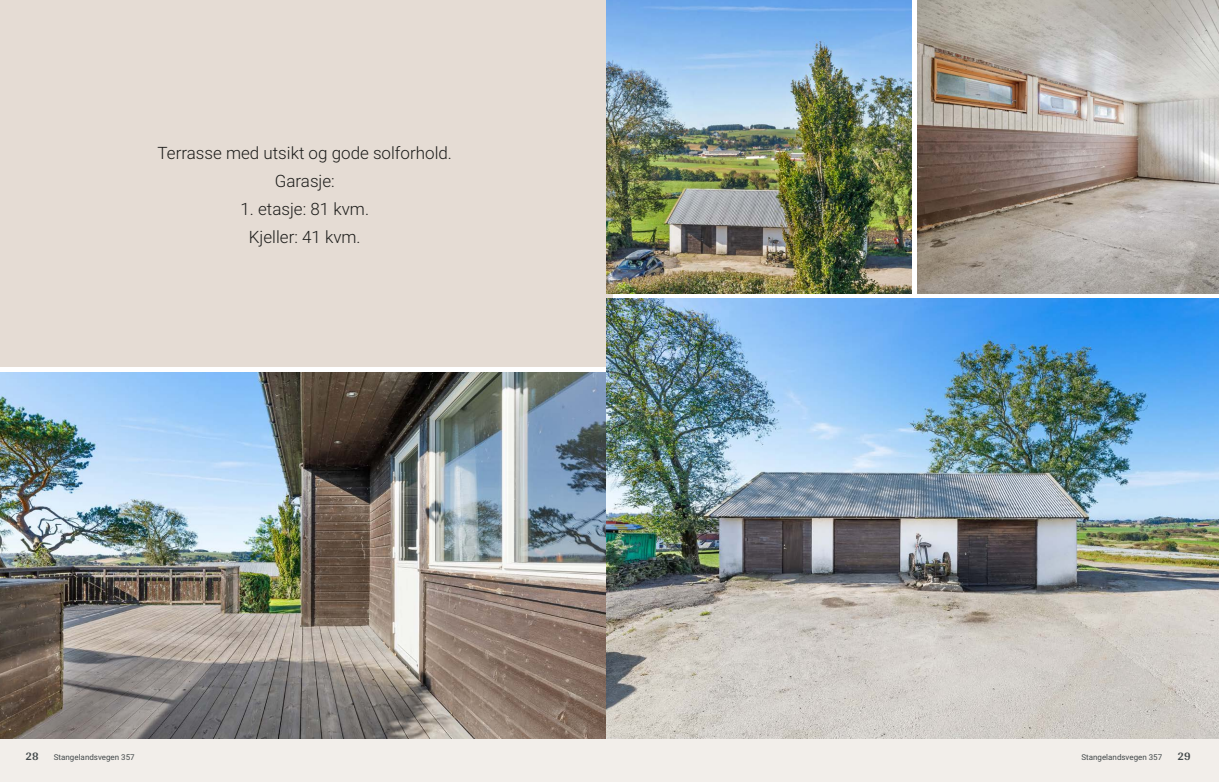
<style>
.page{position:relative;width:1219px;height:782px;background:#fff}
.page>*{position:absolute;margin:0;border:0;box-sizing:border-box;transform-origin:0 0}
.t1{font:300 17px/28px "Roboto Vitec";color:#1d1d1b;text-align:center}
.t2{font:700 12px "Arya";color:#414749}
.t3{font:8px "Roboto Vitec";color:#414749}
</style>
<div class="page">
<img style="left:0;top:372px;width:607px;height:367px">
<div style="left:0;top:739px;width:612px;height:42px;background:#f2eeea"></div>
<div style="left:0;top:0;width:612px;height:367px;background:#e5dcd4"></div>
<img style="left:607px;top:298px;width:612px;height:441px">
<img style="left:607px;top:0;width:304px;height:293px">
<img style="left:917px;top:0;width:302px;height:293px">
<div style="left:607px;top:739px;width:612px;height:42px;background:#f2eeea"></div>
<p class="t1" style="left:158px;top:138px;width:296px">Terrasse med utsikt og gode solforhold.<br>Garasje:</p>
<p class="t1" style="left:241px;top:194px;width:130px">1. etasje: 81 kvm.<br>Kjeller: 41 kvm.</p>
<p class="t2" style="left:26px;top:749px;width:15px">28</p>
<p class="t3" style="left:54px;top:751px;width:82px">Stangelandsvegen 357</p>
<p class="t3" style="left:1081px;top:751px;width:82px">Stangelandsvegen 357</p>
<p class="t2" style="left:1177px;top:749px;width:15px">29</p>
</div>
